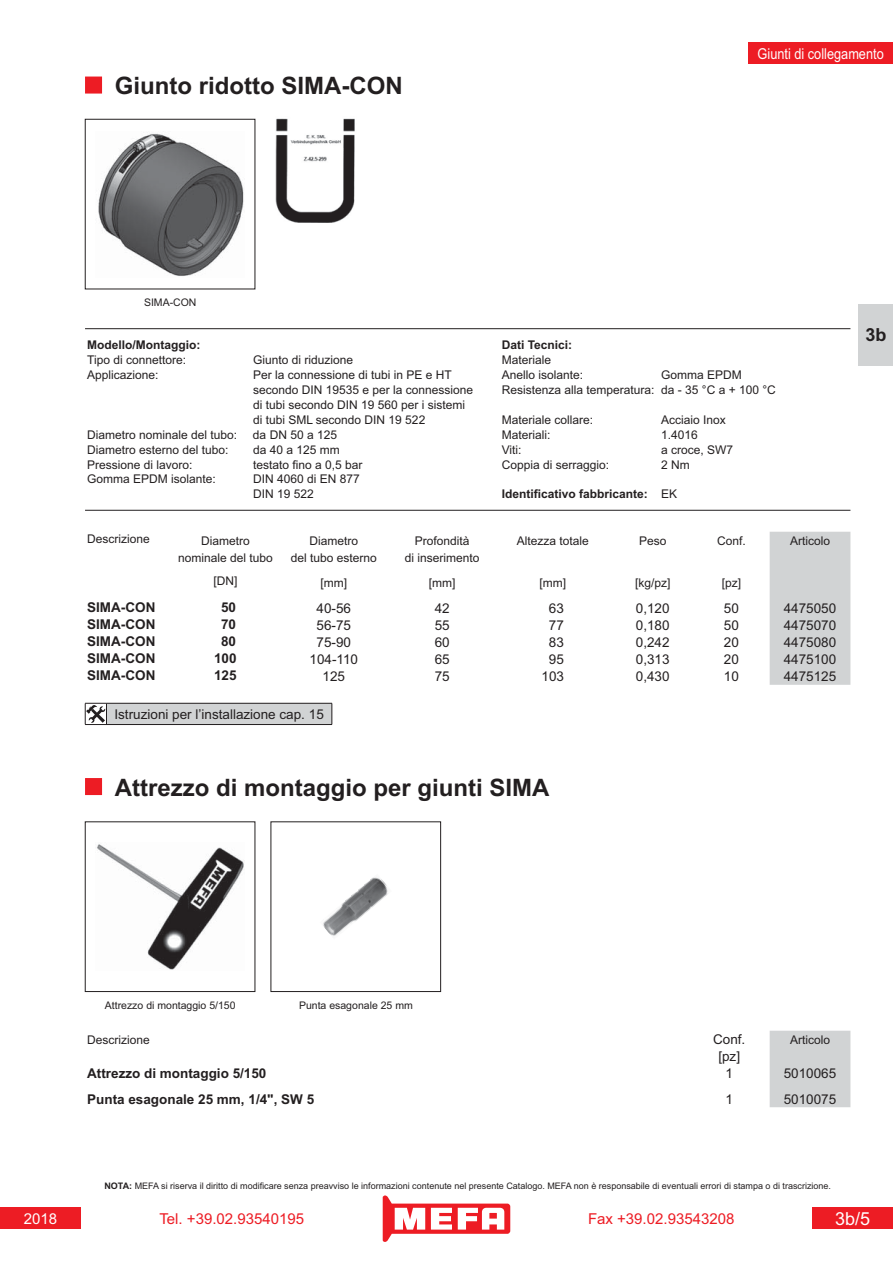
<style>
.page{position:relative;width:893px;height:1263px;background:#fff}
.page>*{position:absolute;margin:0;border:0;box-sizing:border-box;transform-origin:0 0}
.t1{font:700 24px "Arial";color:#231f20}
.t2{font:18px "Arial";color:#fff}
.t3{font:700 18px "Arial";color:#231f20}
.t4{font:15px "Arial";color:#ed1c24}
.t5{font:15px "Arial";color:#fff;scale:.85 1}
.t6{font:15px "Arial";color:#fff}
.t7{font:13.5px "Arial";color:#231f20}
.t8{font:700 13.5px "Arial";color:#231f20}
.t9{font:12px/14.9px "Arial";color:#231f20}
.t10{font:700 12px "Arial";color:#231f20}
.t11{font:10.5px "Arial";color:#231f20}
.t12{font:9px "Arial";color:#231f20}
.s1{font-weight:400}
.s2{font-weight:700}
</style>
<div class="page">
<div style="left:86px;top:77px;width:15px;height:16px;background:#ed1c24"></div>
<div style="left:85px;top:77px;width:17px;height:17px;border:2px solid #ed1c24"></div>
<div style="left:859px;top:304px;width:34px;height:62px;background:#d1d3d4"></div>
<div style="left:748px;top:43px;width:145px;height:21px;background:#ed1c24"></div>
<svg style="left:383px;top:1195px;width:127px;height:47px"></svg>
<div style="left:812px;top:1208px;width:81px;height:21px;background:#ed1c24"></div>
<div style="left:0;top:1208px;width:81px;height:21px;background:#ed1c24"></div>
<div style="left:770px;top:532px;width:80px;height:153px;background:#d1d3d4"></div>
<hr style="left:85px;top:510px;width:765px;height:1px;background:#231f20">
<hr style="left:85px;top:328px;width:765px;height:1px;background:#231f20">
<img style="left:98px;top:133px;width:146px;height:143px">
<div style="left:85px;top:119px;width:170px;height:170px;border:1px solid #231f20"></div>
<div style="left:86px;top:779px;width:15px;height:15px;background:#ed1c24"></div>
<div style="left:85px;top:778px;width:17px;height:17px;border:2px solid #ed1c24"></div>
<div style="left:770px;top:1031px;width:80px;height:76px;background:#d1d3d4"></div>
<img style="left:97px;top:844px;width:147px;height:126px">
<div style="left:85px;top:822px;width:170px;height:170px;border:1px solid #231f20"></div>
<img style="left:323px;top:877px;width:65px;height:59px">
<div style="left:271px;top:822px;width:170px;height:170px;border:1px solid #231f20"></div>
<div style="left:106px;top:703px;width:226px;height:21px;background:#d1d3d4"></div>
<hr style="left:106px;top:703px;width:226px;height:1px;background:#231f20">
<svg style="left:85px;top:703px;width:22px;height:21px"></svg>
<svg style="left:332px;top:703px;width:1px;height:21px"></svg>
<hr style="left:85px;top:724px;width:247px;height:1px;background:#231f20">
<img style="left:276px;top:118px;width:79px;height:105px">
<h1 class="t1" style="left:115px;top:77px;width:289px">Giunto ridotto SIMA-CON</h1>
<p class="t5" style="left:758px;top:48px;width:150px">Giunti di collegamento</p>
<p class="t11" style="left:144px;top:298px;width:54px">SIMA-CON</p>
<p class="t10" style="left:87px;top:341px;width:115px">Modello/Montaggio:</p>
<p class="t10" style="left:502px;top:341px;width:72px">Dati Tecnici:</p>
<p class="t9" style="left:87px;top:354px;width:100px">Tipo di connettore:</p>
<p class="t9" style="left:253px;top:354px;width:102px">Giunto di riduzione</p>
<p class="t9" style="left:502px;top:354px;width:51px">Materiale</p>
<p class="t9" style="left:87px;top:369px;width:73px">Applicazione:</p>
<p class="t9" style="left:253px;top:369px;width:200px">Per la connessione di tubi in PE e HT</p>
<p class="t9" style="left:502px;top:369px;width:83px">Anello isolante:</p>
<p class="t9" style="left:661px;top:369px;width:82px">Gomma EPDM</p>
<p class="t9" style="left:253px;top:384px;width:222px">secondo DIN 19535 e per la connessione</p>
<p class="t9" style="left:502px;top:384px;width:276px">Resistenza alla temperatura: da - 35 °C a + 100 °C</p>
<p class="t9" style="left:253px;top:398px;width:214px">di tubi secondo DIN 19 560 per i sistemi di tubi SML secondo DIN 19 522</p>
<p class="t9" style="left:502px;top:413px;width:93px">Materiale collare:</p>
<p class="t9" style="left:661px;top:413px;width:66px">Acciaio Inox</p>
<p class="t9" style="left:87px;top:428px;width:152px">Diametro nominale del tubo:</p>
<p class="t9" style="left:253px;top:428px;width:86px">da DN 50 a 125</p>
<p class="t9" style="left:502px;top:428px;width:50px">Materiali:</p>
<p class="t9" style="left:661px;top:428px;width:38px">1.4016</p>
<p class="t9" style="left:87px;top:443px;width:143px">Diametro esterno del tubo:</p>
<p class="t9" style="left:253px;top:443px;width:88px">da 40 a 125 mm</p>
<p class="t9" style="left:502px;top:443px;width:21px">Viti:</p>
<p class="t9" style="left:661px;top:443px;width:74px">a croce, SW7</p>
<p class="t9" style="left:87px;top:458px;width:107px">Pressione di lavoro:</p>
<p class="t9" style="left:253px;top:458px;width:111px">testato -no a 0,5 bar</p>
<p class="t9" style="left:502px;top:458px;width:109px">Coppia di serraggio:</p>
<p class="t9" style="left:661px;top:458px;width:30px">2 Nm</p>
<p class="t9" style="left:87px;top:473px;width:130px">Gomma EPDM isolante:</p>
<p class="t9" style="left:253px;top:473px;width:108px">DIN 4060 di EN 877<br>DIN 19 522</p>
<p class="t10" style="left:502px;top:490px;width:177px">Identi-cativo fabbricante: <span class="s1">EK</span></p>
<p class="t9" style="left:87px;top:532px;width:64px">Descrizione</p>
<p class="t9" style="left:201px;top:534px;width:50px">Diametro</p>
<p class="t9" style="left:309px;top:534px;width:50px">Diametro</p>
<p class="t9" style="left:415px;top:534px;width:56px">Profondità</p>
<p class="t9" style="left:517px;top:534px;width:74px">Altezza totale</p>
<p class="t9" style="left:639px;top:534px;width:29px">Peso</p>
<p class="t9" style="left:717px;top:534px;width:30px">Conf.</p>
<p class="t9" style="left:790px;top:534px;width:42px">Articolo</p>
<p class="t9" style="left:178px;top:551px;width:96px">nominale del tubo</p>
<p class="t9" style="left:291px;top:551px;width:88px">del tubo esterno</p>
<p class="t9" style="left:405px;top:551px;width:76px">di inserimento</p>
<p class="t9" style="left:213px;top:575px;width:25px">[DN]</p>
<p class="t9" style="left:320px;top:577px;width:28px">[mm]</p>
<p class="t9" style="left:429px;top:577px;width:28px">[mm]</p>
<p class="t9" style="left:539px;top:577px;width:28px">[mm]</p>
<p class="t9" style="left:635px;top:577px;width:37px">[kg/pz]</p>
<p class="t9" style="left:722px;top:577px;width:21px">[pz]</p>
<p class="t8" style="left:87px;top:602px;width:70px">SIMA-CON</p>
<p class="t8" style="left:221px;top:602px;width:17px">50</p>
<p class="t7" style="left:317px;top:603px;width:36px">40-56</p>
<p class="t7" style="left:435px;top:603px;width:17px">42</p>
<p class="t7" style="left:549px;top:603px;width:17px">63</p>
<p class="t7" style="left:636px;top:603px;width:35px">0,120</p>
<p class="t7" style="left:724px;top:603px;width:17px">50</p>
<p class="t7" style="left:784px;top:603px;width:54px">4475050</p>
<p class="t8" style="left:87px;top:619px;width:70px">SIMA-CON</p>
<p class="t8" style="left:221px;top:619px;width:17px">70</p>
<p class="t7" style="left:317px;top:620px;width:36px">56-75</p>
<p class="t7" style="left:435px;top:620px;width:17px">55</p>
<p class="t7" style="left:549px;top:620px;width:17px">77</p>
<p class="t7" style="left:636px;top:620px;width:35px">0,180</p>
<p class="t7" style="left:724px;top:620px;width:17px">50</p>
<p class="t7" style="left:784px;top:620px;width:54px">4475070</p>
<p class="t8" style="left:87px;top:636px;width:70px">SIMA-CON</p>
<p class="t8" style="left:221px;top:636px;width:17px">80</p>
<p class="t7" style="left:317px;top:637px;width:36px">75-90</p>
<p class="t7" style="left:435px;top:637px;width:17px">60</p>
<p class="t7" style="left:549px;top:637px;width:17px">83</p>
<p class="t7" style="left:636px;top:637px;width:35px">0,242</p>
<p class="t7" style="left:724px;top:637px;width:17px">20</p>
<p class="t7" style="left:784px;top:637px;width:54px">4475080</p>
<p class="t8" style="left:87px;top:653px;width:70px">SIMA-CON</p>
<p class="t8" style="left:214px;top:653px;width:24px">100</p>
<p class="t7" style="left:310px;top:654px;width:50px">104-110</p>
<p class="t7" style="left:435px;top:654px;width:17px">65</p>
<p class="t7" style="left:549px;top:654px;width:17px">95</p>
<p class="t7" style="left:636px;top:654px;width:35px">0,313</p>
<p class="t7" style="left:724px;top:654px;width:17px">20</p>
<p class="t7" style="left:784px;top:654px;width:54px">4475100</p>
<p class="t8" style="left:87px;top:670px;width:70px">SIMA-CON</p>
<p class="t8" style="left:214px;top:670px;width:24px">125</p>
<p class="t7" style="left:323px;top:671px;width:24px">125</p>
<p class="t7" style="left:435px;top:671px;width:17px">75</p>
<p class="t7" style="left:541px;top:671px;width:24px">103</p>
<p class="t7" style="left:636px;top:671px;width:35px">0,430</p>
<p class="t7" style="left:724px;top:671px;width:17px">10</p>
<p class="t7" style="left:784px;top:671px;width:54px">4475125</p>
<p class="t7" style="left:114px;top:709px;width:211px">Istruzioni per l’installazione cap. 15</p>
<h1 class="t1" style="left:115px;top:778px;width:436px">Attrezzo di montaggio per giunti SIMA</h1>
<h2 class="t3" style="left:865px;top:329px;width:23px">3b</h2>
<p class="t6" style="left:24px;top:1213px;width:35px">2018</p>
<p class="t11" style="left:105px;top:1001px;width:132px">Attrezzo di montaggio 5/150</p>
<p class="t11" style="left:299px;top:1001px;width:115px">Punta esagonale 25 mm</p>
<p class="t9" style="left:87px;top:1033px;width:64px">Descrizione</p>
<p class="t7" style="left:713px;top:1034px;width:34px">Conf.</p>
<p class="t9" style="left:790px;top:1033px;width:42px">Articolo</p>
<p class="t7" style="left:718px;top:1051px;width:23px">[pz]</p>
<p class="t8" style="left:87px;top:1068px;width:181px">Attrezzo di montaggio 5/150</p>
<p class="t7" style="left:725px;top:1068px;width:9px">1</p>
<p class="t7" style="left:784px;top:1068px;width:54px">5010065</p>
<p class="t8" style="left:87px;top:1094px;width:228px">Punta esagonale 25 mm, 1/4", SW 5</p>
<p class="t7" style="left:725px;top:1094px;width:9px">1</p>
<p class="t7" style="left:784px;top:1094px;width:54px">5010075</p>
<p class="t12" style="left:104px;top:1182px;width:728px"><span class="s2">NOTA:</span> MEFA si riserva il diritto di modi-care senza preavviso le informazioni contenute nel presente Catalogo. MEFA non è responsabile di eventuali errori di stampa o di trascrizione.</p>
<p class="t4" style="left:159px;top:1213px;width:146px">Tel. +39.02.93540195</p>
<p class="t4" style="left:588px;top:1213px;width:148px">Fax +39.02.93543208</p>
<h2 class="t2" style="left:835px;top:1212px;width:37px">3b/5</h2>
</div>
